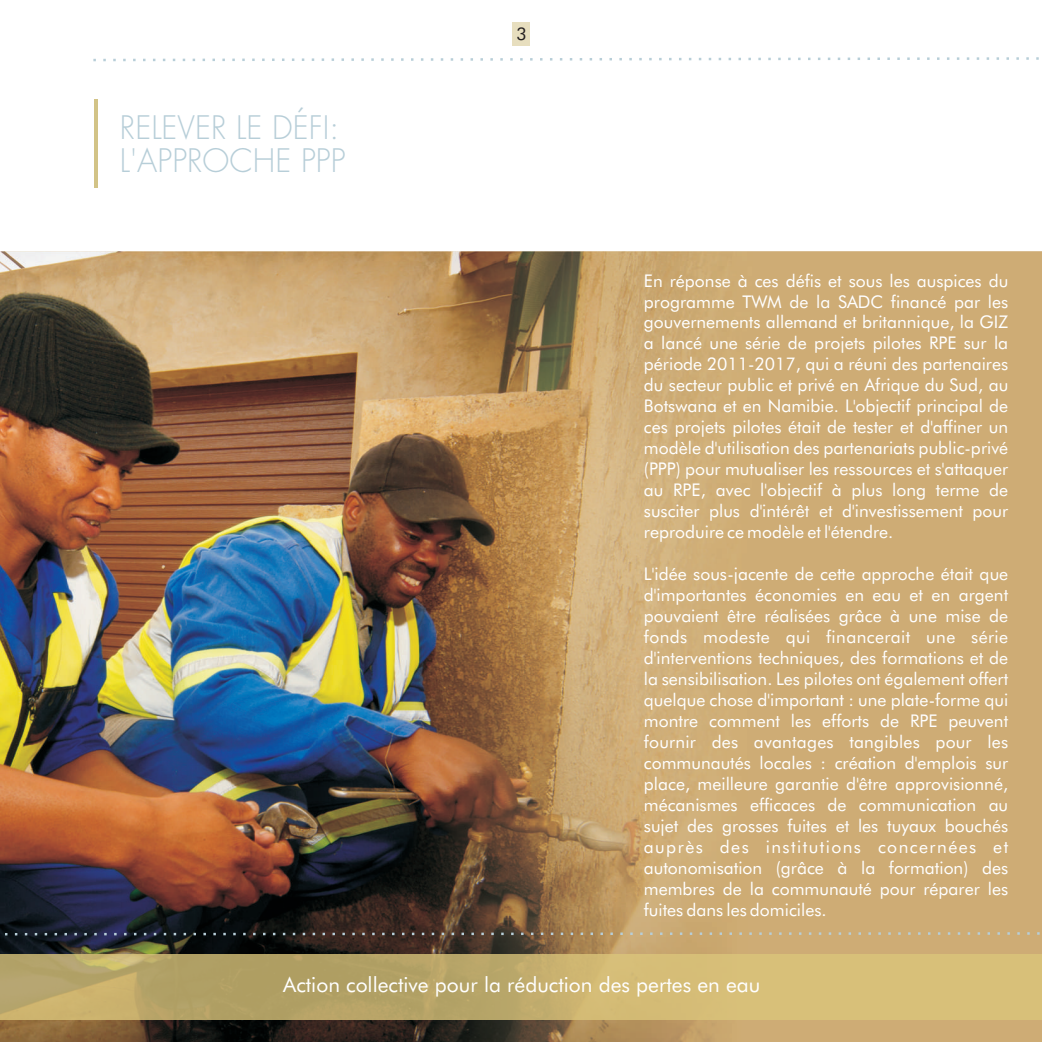
<style>
.page{position:relative;width:1042px;height:1042px;background:#fff}
.page>*{position:absolute;margin:0;border:0;box-sizing:border-box;transform-origin:0 0}
.t1{font:300 31.5px/32.9px "Futura";color:#b7ced8}
.t2{font:21px "Futura BT";color:#fff}
.t3{font:17.5px/21px "Futura BT";color:#fff;text-align:justify}
.t4{font:17.5px "Futura BT";color:#231f20}
</style>
<div class="page">
<div style="left:512px;top:22px;width:17px;height:23px;background:#e7debe"></div>
<img style="left:0;top:251px;width:1042px;height:791px">
<div style="left:0;top:954px;width:1042px;height:65px;background:#dbc57b;opacity:.8"></div>
<svg style="left:93px;top:57px;width:946px;height:5px"></svg>
<svg style="left:0;top:930px;width:1042px;height:6px;background:#7b6c56"></svg>
<hr style="left:94px;top:99px;width:3px;height:89px;background:#d2c386">
<h1 class="t1" style="left:120px;top:114px;width:227px">RELEVER LE DÉFI:<br>L'APPROCHE PPP</h1>
<p class="t4" style="left:516px;top:27px;width:12px">3</p>
<p class="t3" style="left:644px;top:271px;width:366px">En réponse à ces défis et sous les auspices du programme TWM de la SADC financé par les gouvernements allemand et britannique, la GIZ a lancé une série de projets pilotes RPE sur la période 2011-2017, qui a réuni des partenaires du secteur public et privé en Afrique du Sud, au Botswana et en Namibie. L'objectif principal de ces projets pilotes était de tester et d'affiner un modèle d'utilisation des partenariats public-privé (PPP) pour mutualiser les ressources et s'attaquer au RPE, avec l'objectif à plus long terme de susciter plus d'intérêt et d'investissement pour reproduire ce modèle et l'étendre.</p>
<p class="t3" style="left:644px;top:565px;width:366px">L'idée sous-jacente de cette approche était que d'importantes économies en eau et en argent pouvaient être réalisées grâce à une mise de fonds modeste qui financerait une série d'interventions techniques, des formations et de la sensibilisation. Les pilotes ont également offert quelque chose d'important : une plate-forme qui montre comment les efforts de RPE peuvent fournir des avantages tangibles pour les communautés locales : création d'emplois sur place, meilleure garantie d'être approvisionné, mécanismes efficaces de communication au sujet des grosses fuites et les tuyaux bouchés auprès des institutions concernées et autonomisation (grâce à la formation) des membres de la communauté pour réparer les fuites dans les domiciles.</p>
<p class="t2" style="left:283px;top:976px;width:478px">Action collective pour la réduction des pertes en eau</p>
</div>
